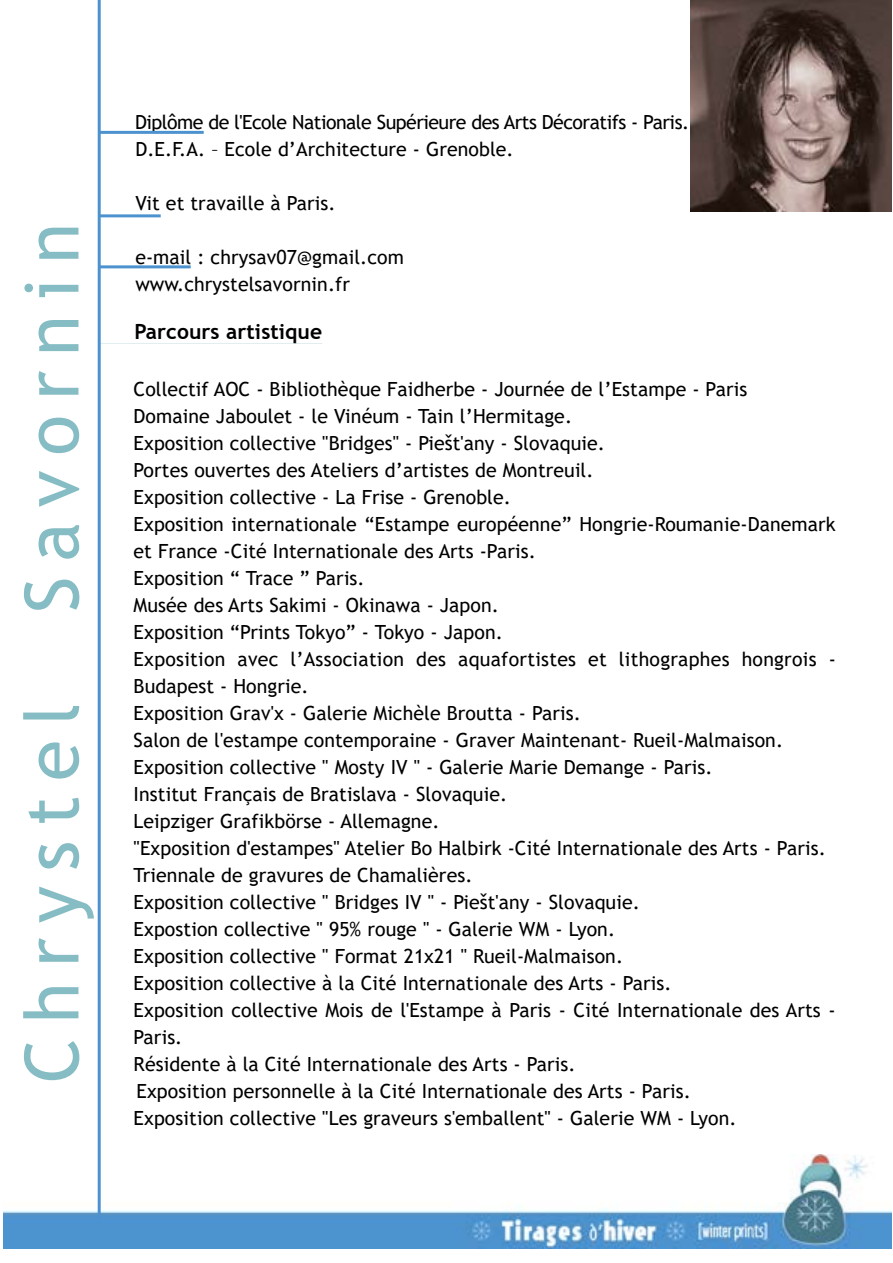
<style>
.page{position:relative;width:893px;height:1263px;background:#fff}
.page>*{position:absolute;margin:0;border:0;box-sizing:border-box;transform-origin:0 0}
.t1{font:75px "Trebuchet MS";letter-spacing:.2em;color:#86bdc4}
.t2{font:700 21px "Trebuchet MS";letter-spacing:.005em;color:#000}
.t3{font:19.5px/27px "Trebuchet MS";letter-spacing:.005em;color:#000}
.t4{font:19.5px/27px "Trebuchet MS";letter-spacing:-.025em;color:#000}
</style>
<div class="page">
<img style="left:3px;top:1155px;width:888px;height:94px">
<img style="left:691px;top:0;width:200px;height:211px">
<hr style="left:98px;top:265px;width:93px;height:3px;background:#4c92ce">
<hr style="left:98px;top:214px;width:63px;height:3px;background:#4c92ce">
<hr style="left:98px;top:131px;width:106px;height:3px;background:#4c92ce">
<hr style="left:98px;top:0;width:3px;height:1224px;background:#4c92ce">
<h1 class="t1" style="left:5px;top:1083px;width:862px;rotate:-90deg">Chrystel Savornin</h1>
<p class="t4" style="left:135px;top:108px;width:556px">Diplôme de l'Ecole Nationale Supérieure des Arts Décoratifs - Paris.<br>D.E.F.A. – Ecole d’Architecture - Grenoble.</p>
<p class="t3" style="left:135px;top:189px;width:202px">Vit et travaille à Paris.</p>
<p class="t3" style="left:135px;top:243px;width:270px">e-mail : chrysav07@gmail.com www.chrystelsavornin.fr</p>
<p class="t2" style="left:134px;top:319px;width:189px">Parcours artistique</p>
<p class="t3" style="left:134px;top:375px;width:704px">Collectif AOC - Bibliothèque Faidherbe - Journée de l’Estampe - Paris<br>Domaine Jaboulet - le Vinéum - Tain l’Hermitage.<br>Exposition collective "Bridges" - Piešt'any - Slovaquie.<br>Portes ouvertes des Ateliers d’artistes de Montreuil.<br>Exposition collective - La Frise - Grenoble.<br>Exposition internationale “Estampe européenne” Hongrie-Roumanie-Danemark et France -Cité Internationale des Arts -Paris.<br>Exposition “ Trace ” Paris.<br>Musée des Arts Sakimi - Okinawa - Japon.<br>Exposition “Prints Tokyo” - Tokyo - Japon.<br>Exposition avec l’Association des aquafortistes et lithographes hongrois - Budapest - Hongrie.<br>Exposition Grav'x - Galerie Michèle Broutta - Paris.<br>Salon de l'estampe contemporaine - Graver Maintenant- Rueil-Malmaison.<br>Exposition collective " Mosty IV " - Galerie Marie Demange - Paris.<br>Institut Français de Bratislava - Slovaquie.<br>Leipziger Grafikbörse - Allemagne.<br>"Exposition d'estampes" Atelier Bo Halbirk -Cité Internationale des Arts - Paris.<br>Triennale de gravures de Chamalières.<br>Exposition collective " Bridges IV " - Piešt'any - Slovaquie.<br>Expostion collective " 95% rouge " - Galerie WM - Lyon.<br>Exposition collective " Format 21x21 " Rueil-Malmaison.<br>Exposition collective à la Cité Internationale des Arts - Paris.<br>Exposition collective Mois de l'Estampe à Paris - Cité Internationale des Arts - Paris.<br>Résidente à la Cité Internationale des Arts - Paris.<br>Exposition personnelle à la Cité Internationale des Arts - Paris.<br>Exposition collective "Les graveurs s'emballent" - Galerie WM - Lyon.</p>
</div>
